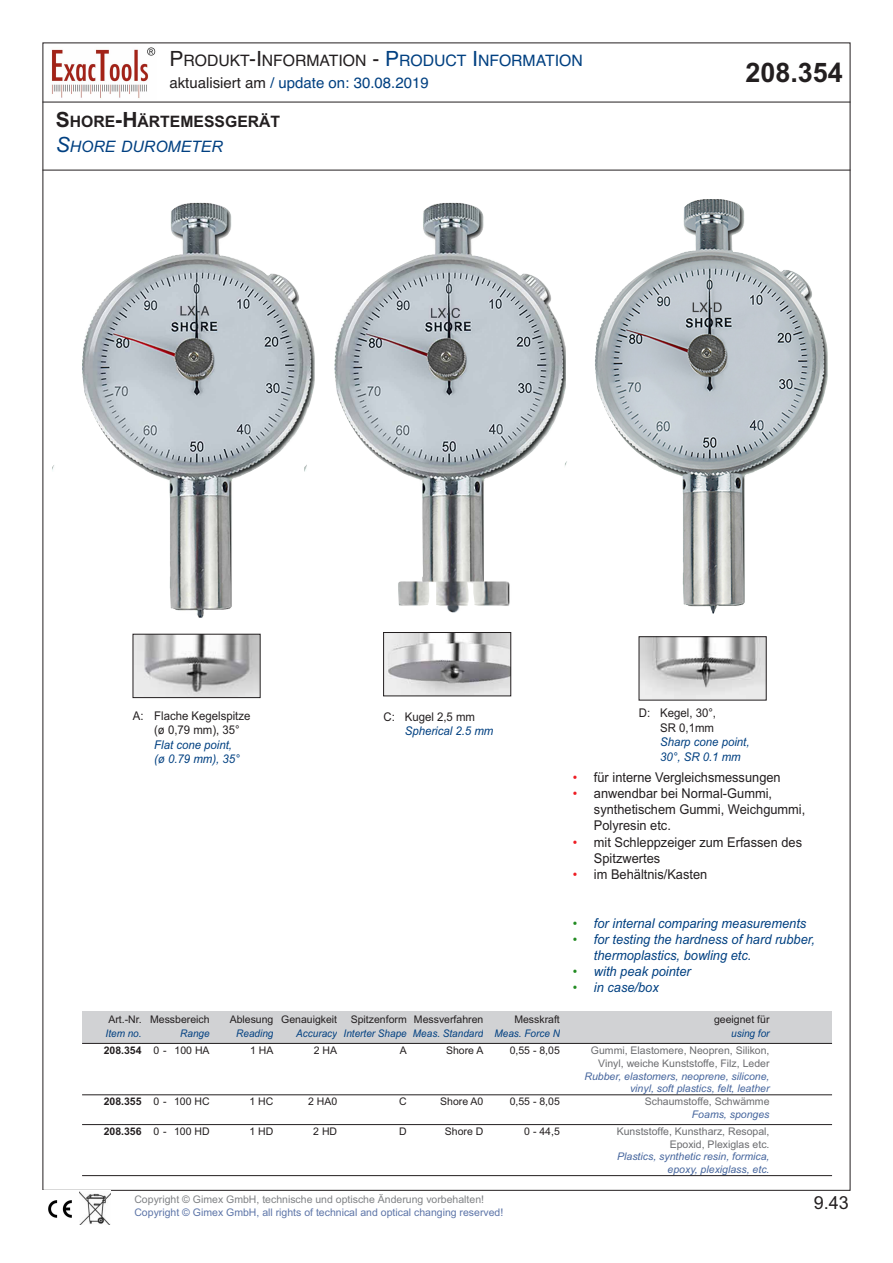
<style>
.page{position:relative;width:893px;height:1263px;background:#fff}
.page>*{position:absolute;margin:0;border:0;box-sizing:border-box;transform-origin:0 0}
.t1{font:700 27px "Arial";color:#231f20}
.t2{font:18px "Arial";color:#231f20}
.t3{font:15.75px "Helvetica";color:#231f20}
.t4{font:700 15.75px/25.2px "Arial";color:#231f20}
.t5{font:15px "Helvetica";color:#014081}
.t6{font:13.5px/16.2px "Arial";color:#231f20;scale:.95 1}
.t7{font:italic 13.5px/16.2px "Arial";color:#014081;scale:.95 1}
.t8{font:italic 12px/14.4px "Arial";color:#014081;scale:.95 1}
.t9{font:12px/14.4px "Arial";color:#231f20;scale:.95 1}
.t10{font:10.5px "Arial";color:#231f20}
.t11{font:10.5px/12.6px "Arial";color:#6c6d70;text-align:right}
.t12{font:italic 10.5px/12.6px "Arial";color:#45659d;text-align:right}
.t13{font:italic 10.5px "Arial";color:#014081;scale:.95 1}
.t14{font:10.5px "Arial";color:#5d75a8}
.t15{font:10.5px "Arial";color:#808285}
.t16{font:700 10.5px "Arial";color:#231f20}
.s1{font-size:21px}
.s2{font-size:21px;color:#014081}
.s3{color:#014081}
.s4{color:#231f20}
.s5{font-weight:400;font-style:italic;font-size:21px;color:#014081}
.s6{font-weight:400;font-style:italic;color:#014081}
.s7{color:#ee1d23}
.s8{font-style:normal;color:#228b22}
.s9{font-weight:400}
</style>
<div class="page">
<img style="left:49px;top:1200px;width:22px;height:18px">
<img style="left:79px;top:1191px;width:32px;height:34px">
<hr style="left:43px;top:102px;width:807px;height:1px;background:#231f20">
<hr style="left:43px;top:170px;width:807px;height:1px;background:#231f20">
<img style="left:51px;top:47px;width:105px;height:52px">
<img style="left:52px;top:203px;width:252px;height:415px">
<img style="left:304px;top:203px;width:261px;height:410px">
<img style="left:565px;top:199px;width:263px;height:415px">
<img style="left:135px;top:636px;width:123px;height:60px">
<div style="left:133px;top:634px;width:127px;height:64px;border:1px solid #231f20"></div>
<img style="left:385px;top:634px;width:124px;height:60px">
<div style="left:383px;top:632px;width:128px;height:64px;border:1px solid #231f20"></div>
<img style="left:641px;top:638px;width:123px;height:60px">
<div style="left:639px;top:636px;width:127px;height:64px;border:1px solid #231f20"></div>
<div style="left:82px;top:1011px;width:60px;height:32px;background:#d1d2d4"></div>
<div style="left:142px;top:1011px;width:68px;height:32px;background:#d1d2d4"></div>
<div style="left:210px;top:1011px;width:63px;height:32px;background:#d1d2d4"></div>
<div style="left:273px;top:1011px;width:64px;height:32px;background:#d1d2d4"></div>
<div style="left:337px;top:1011px;width:70px;height:32px;background:#d1d2d4"></div>
<div style="left:407px;top:1011px;width:76px;height:32px;background:#d1d2d4"></div>
<div style="left:483px;top:1011px;width:77px;height:32px;background:#d1d2d4"></div>
<div style="left:560px;top:1011px;width:212px;height:32px;background:#d1d2d4"></div>
<div style="left:772px;top:1011px;width:60px;height:32px;background:#d1d2d4"></div>
<hr style="left:82px;top:1043px;width:750px;height:1px;background:#231f20">
<hr style="left:82px;top:1094px;width:750px;height:1px;background:#231f20">
<hr style="left:82px;top:1124px;width:750px;height:1px;background:#231f20">
<hr style="left:82px;top:1175px;width:750px;height:1px;background:#231f20">
<h3 class="t3" style="left:169px;top:48px;width:415px"><span class="s1">P</span>RODUKT<span class="s1">-I</span>NFORMATION <span class="s1">-</span> <span class="s2">P</span><span class="s3">RODUCT</span> <span class="s2">I</span><span class="s3">NFORMATION</span></h3>
<h3 class="t5" style="left:169px;top:71px;width:261px"><span class="s4">aktualisiert am</span> / update on: 30.08.2019</h3>
<h3 class="t4" style="left:56px;top:110px;width:226px"><span class="s1">S</span>HORE<span class="s1">-H</span>ÄRTEMESSGERÄT<br><span class="s5">S</span><span class="s6">HORE DUROMETER</span></h3>
<h1 class="t1" style="left:745px;top:55px;width:92px">2 08.354</h1>
<p class="t9" style="left:154px;top:709px;width:103px;text-indent:-21px">A: Flache Kegelspitze (ø 0,7 9 mm), 35°</p>
<p class="t8" style="left:154px;top:737px;width:92px">Flat cone point, (ø 0.79 mm), 35°</p>
<p class="t9" style="left:383px;top:709px;width:98px">C: Kugel 2,5 mm</p>
<p class="t8" style="left:405px;top:724px;width:95px">Spherical 2.5 mm</p>
<p class="t9" style="left:639px;top:706px;width:83px;text-align:right">D: Kegel, 30°,<br>SR 0,1mm</p>
<p class="t8" style="left:660px;top:735px;width:96px">Sharp cone point,<br>30°, SR 0.1 mm</p>
<p class="t10" style="left:108px;top:1012px;width:35px">Art.-Nr.</p>
<p class="t13" style="left:106px;top:1026px;width:39px">Item no.</p>
<p class="t10" style="left:150px;top:1012px;width:61px">Messbereich</p>
<p class="t13" style="left:180px;top:1026px;width:32px">Range</p>
<p class="t10" style="left:230px;top:1012px;width:45px">Ablesung</p>
<p class="t13" style="left:236px;top:1026px;width:41px">Reading</p>
<p class="t10" style="left:281px;top:1012px;width:58px">Genauigkeit</p>
<p class="t13" style="left:296px;top:1026px;width:45px">Accuracy</p>
<p class="t10" style="left:351px;top:1012px;width:58px">Spitzenform</p>
<p class="t13" style="left:344px;top:1026px;width:68px">Interter Shape</p>
<p class="t10" style="left:414px;top:1012px;width:71px">Messverfahren</p>
<p class="t13" style="left:413px;top:1026px;width:76px">Meas. Standard</p>
<p class="t10" style="left:514px;top:1012px;width:47px">Messkraft</p>
<p class="t13" style="left:494px;top:1026px;width:70px">Meas. Force N</p>
<p class="t6" style="left:573px;top:769px;width:220px"><span class="s7">•</span> für interne Vergleichsmessungen</p>
<p class="t6" style="left:594px;top:785px;width:224px;text-indent:-21px"><span class="s7">•</span> anwendbar bei Normal-Gummi, synthetischem Gummi, Weichgummi,<br>Polyresin etc.</p>
<p class="t6" style="left:594px;top:834px;width:221px;text-indent:-21px"><span class="s7">•</span> mit Schleppzeiger zum Erfassen des<br>Spitzwertes</p>
<p class="t6" style="left:573px;top:866px;width:143px"><span class="s7">•</span> im Behältnis/Kasten</p>
<p class="t7" style="left:573px;top:915px;width:247px"><span class="s8">•</span> for internal comparing measurements</p>
<p class="t7" style="left:594px;top:931px;width:234px;text-indent:-21px"><span class="s8">•</span> for testing the hardness of hard rubber, thermoplastics, bowling etc.</p>
<p class="t7" style="left:573px;top:963px;width:126px"><span class="s8">•</span> with peak pointer</p>
<p class="t7" style="left:573px;top:980px;width:92px"><span class="s8">•</span> in case/box</p>
<p class="t10" style="left:714px;top:1012px;width:57px">geeignet für</p>
<p class="t13" style="left:731px;top:1026px;width:42px">using for</p>
<p class="t16" style="left:104px;top:1044px;width:37px">2 08.354</p>
<p class="t10" style="left:153px;top:1044px;width:58px">0 - 100 HA</p>
<p class="t10" style="left:250px;top:1044px;width:25px">1 HA</p>
<p class="t10" style="left:314px;top:1044px;width:25px">2 HA</p>
<p class="t10" style="left:400px;top:1044px;width:9px">A</p>
<p class="t10" style="left:446px;top:1044px;width:39px">Shore A</p>
<p class="t10" style="left:510px;top:1044px;width:52px">0,55 - 8,05</p>
<p class="t11" style="left:591px;top:1044px;width:180px">Gummi, Elastomere, Neopren, Silikon,<br>Vinyl, weiche Kunststoffe, Filz, Leder</p>
<p class="t12" style="left:584px;top:1070px;width:187px">Rubber, elastomers, neoprene, silicone, vinyl, soft plastics, felt, leather</p>
<p class="t16" style="left:104px;top:1095px;width:107px">2 08.355 <span class="s9">0 - 100 HC</span></p>
<p class="t10" style="left:250px;top:1095px;width:25px">1 HC</p>
<p class="t10" style="left:308px;top:1095px;width:31px">2 HA0</p>
<p class="t10" style="left:399px;top:1095px;width:9px">C</p>
<p class="t10" style="left:440px;top:1095px;width:45px">Shore A0</p>
<p class="t10" style="left:510px;top:1095px;width:52px">0,55 - 8,05</p>
<p class="t11" style="left:645px;top:1095px;width:126px">Schaumstoffe, Schwämme</p>
<p class="t12" style="left:692px;top:1108px;width:79px">Foams, sponges</p>
<p class="t16" style="left:104px;top:1124px;width:37px">2 08.356</p>
<p class="t10" style="left:153px;top:1125px;width:58px">0 - 100 HD</p>
<p class="t10" style="left:250px;top:1125px;width:25px">1 HD</p>
<p class="t10" style="left:313px;top:1125px;width:25px">2 HD</p>
<p class="t10" style="left:399px;top:1125px;width:9px">D</p>
<p class="t10" style="left:445px;top:1125px;width:40px">Shore D</p>
<p class="t10" style="left:524px;top:1125px;width:37px">0 - 44,5</p>
<p class="t11" style="left:617px;top:1125px;width:154px">Kunststoffe, Kunstharz, Resopal,<br>Epoxid, Plexiglas etc.</p>
<p class="t12" style="left:617px;top:1150px;width:154px">Plastics, synthetic resin, formica, epoxy, plexiglass, etc.</p>
<p class="t15" style="left:134px;top:1193px;width:351px">Copyright © Gimex GmbH, technische und optische Änderung vorbehalten!</p>
<p class="t14" style="left:134px;top:1205px;width:370px">Copyright © Gimex GmbH, all rights of technical and optical changing reserved!</p>
<h2 class="t2" style="left:814px;top:1191px;width:37px">9.43</h2>
</div>
